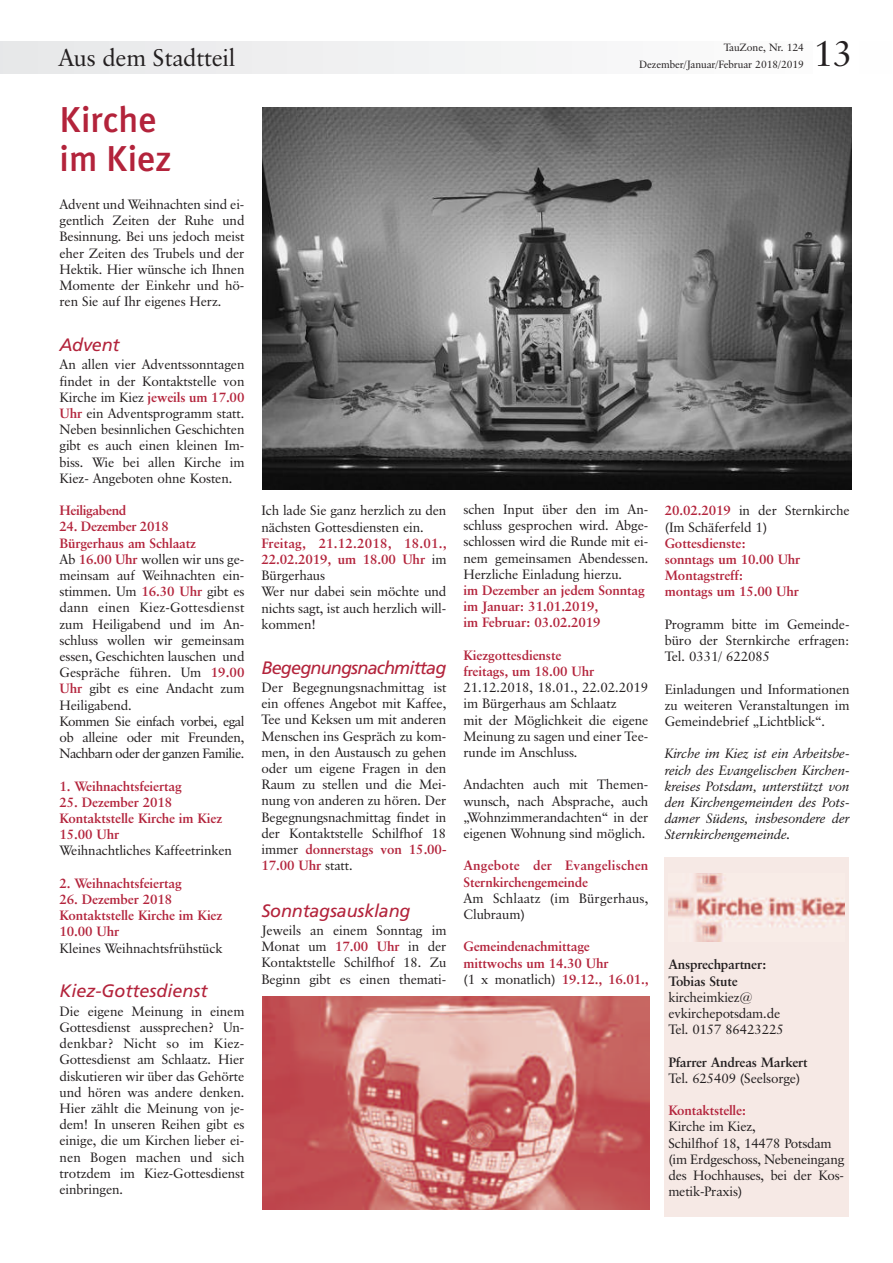
<style>
.page{position:relative;width:893px;height:1263px;background:#fff}
.page>*{position:absolute;margin:0;border:0;box-sizing:border-box;transform-origin:0 0}
.t1{font:500 36px/39px "Meta Plus";color:#b3233b}
.t2{font:36px "Classical Garamond BT";color:#231f20}
.t3{font:24px "Classical Garamond BT";letter-spacing:-.01em;color:#231f20}
.t4{font:italic 18px "Frutiger";letter-spacing:-.01em;color:#b3233b}
.t5{font:italic 18px "Frutiger";letter-spacing:-.045em;color:#b3233b}
.t6{font:13.5px/16.2px "Classical Garamond BT";letter-spacing:-.01em;color:#231f20;text-align:justify}
.t7{font:700 13.5px/16.2px "Classical Garamond BT";letter-spacing:-.01em;color:#b3233b}
.t8{font:italic 13.5px/16.2px "Classical Garamond BT";letter-spacing:-.01em;color:#231f20;text-align:justify}
.t9{font:700 13.5px/16.2px "Classical Garamond BT";letter-spacing:-.015em;color:#231f20}
.t10{font:700 13.5px/16.2px "Classical Garamond BT";letter-spacing:.01em;color:#b3233b}
.t11{font:700 13.5px "Classical Garamond BT";letter-spacing:-.03em;color:#b3233b}
.t12{font:10.5px/17.2px "Classical Garamond BT";letter-spacing:-.01em;color:#231f20;text-align:right}
.s1{font-weight:700;color:#b3233b}
.s2{font-weight:400;color:#231f20}
</style>
<div class="page">
<div style="left:0;top:41px;width:893px;height:33px;background:#f1f2f3"></div>
<div style="left:813px;top:38px;width:46px;height:41px;background:#fff"></div>
<div style="left:664px;top:857px;width:185px;height:360px;background:#f6e9e5"></div>
<img style="left:668px;top:874px;width:176px;height:67px">
<img style="left:263px;top:107px;width:589px;height:382px">
<img style="left:262px;top:996px;width:387px;height:214px">
<h2 class="t3" style="left:59px;top:47px;width:178px">Aus dem Stadtteil</h2>
<h1 class="t2" style="left:813px;top:39px;width:41px">13</h1>
<p class="t12" style="left:639px;top:39px;width:166px">TauZone, Nr. 124<br>Dezember/Januar/Februar 2018/2019</p>
<h1 class="t1" style="left:60px;top:101px;width:114px">Kirche im Kiez</h1>
<p class="t6" style="left:60px;top:197px;width:186px">Advent und Weihnachten sind ei&shy;gentlich Zeiten der Ruhe und Besinnung. Bei uns jedoch meist eher Zeiten des Trubels und der Hektik. Hier wünsche ich Ihnen Momente der Einkehr und hö&shy;ren Sie auf Ihr eigenes Herz.</p>
<h3 class="t4" style="left:60px;top:337px;width:62px">Advent</h3>
<p class="t6" style="left:60px;top:358px;width:186px">An allen vier Adventssonntagen findet in der Kontaktstelle von Kirche im Kiez <span class="s1">jeweils um 17.00<br>Uhr</span> ein Adventsprogramm statt.<br>Neben besinnlichen Geschichten gibt es auch einen kleinen Im&shy;biss. Wie bei allen Kirche im Kiez- Angeboten ohne Kosten.</p>
<p class="t11" style="left:60px;top:505px;width:68px">Heiligabend</p>
<p class="t6" style="left:60px;top:520px;width:186px;text-align:left"><span class="s1">24. Dezember 2018<br>Bürgerhaus am Schlaatz<br></span>Ab <span class="s1">16.00 Uhr</span> wollen wir uns ge&shy;meinsam auf Weihnachten ein&shy;stimmen. Um <span class="s1">16.30 Uhr</span> gibt es dann einen Kiez-Gottesdienst zum Heiligabend und im An&shy;schluss wollen wir gemeinsam essen, Geschichten lauschen und<br>Gespräche führen. Um <span class="s1">19.00<br>Uhr</span> gibt es eine Andacht zum<br>Heiligabend.<br>Kommen Sie einfach vorbei, egal ob alleine oder mit Freunden,<br>Nachbarn oder der ganzen Familie.</p>
<p class="t7" style="left:60px;top:779px;width:124px">1. Weihnachtsfeiertag</p>
<p class="t7" style="left:60px;top:795px;width:164px">25. Dezember 2018<br>Kontaktstelle Kirche im Kiez<br>15.00 Uhr</p>
<p class="t6" style="left:60px;top:844px;width:174px">Weihnachtliches Kaffeetrinken</p>
<p class="t7" style="left:60px;top:876px;width:124px">2. Weihnachtsfeiertag</p>
<p class="t7" style="left:60px;top:892px;width:164px">26. Dezember 2018<br>Kontaktstelle Kirche im Kiez<br>10.00 Uhr</p>
<p class="t6" style="left:60px;top:941px;width:165px">Kleines Weihnachtsfrühstück</p>
<h3 class="t4" style="left:60px;top:984px;width:150px">Kiez-Gottesdienst</h3>
<p class="t6" style="left:60px;top:1004px;width:186px">Die eigene Meinung in einem Gottesdienst aussprechen? Un&shy;denkbar? Nicht so im Kiez-Gottesdienst am Schlaatz. Hier diskutieren wir über das Gehörte und hören was andere denken.<br>Hier zählt die Meinung von je&shy;dem! In unseren Reihen gibt es einige, die um Kirchen lieber ei&shy;nen Bogen machen und sich trotzdem im Kiez-Gottesdienst einbringen.</p>
<p class="t6" style="left:261px;top:504px;width:186px">Ich lade Sie ganz herzlich zu den nächsten Gottesdiensten ein.</p>
<p class="t6" style="left:261px;top:536px;width:186px;text-align:left"><span class="s1">Freitag, 21.12.2018, 18.01.,<br>22.02.2019, um 18.00 Uhr</span> im<br>Bürgerhaus<br>Wer nur dabei sein möchte und nichts sagt, ist auch herzlich will&shy;kommen!</p>
<h3 class="t5" style="left:261px;top:660px;width:186px">Begegnungsnachmittag</h3>
<p class="t6" style="left:261px;top:680px;width:186px">Der Begegnungsnachmittag ist ein offenes Angebot mit Kaffee, Tee und Keksen um mit anderen Menschen ins Gespräch zu kom&shy;men, in den Austausch zu gehen oder um eigene Fragen in den Raum zu stellen und die Mei&shy;nung von anderen zu hören. Der Begegnungsnachmittag findet in der Kontaktstelle Schilfhof 18 immer <span class="s1">donnerstags von 15.00- 17.00 Uhr</span> statt.</p>
<h3 class="t4" style="left:261px;top:903px;width:151px">Sonntagsausklang</h3>
<p class="t6" style="left:261px;top:923px;width:186px">Jeweils an einem Sonntag im Monat um <span class="s1">17.00 Uhr</span> in der Kontaktstelle Schilfhof 18. Zu Beginn gibt es einen themati-</p>
<p class="t6" style="left:463px;top:502px;width:186px">schen Input über den im An&shy;schluss gesprochen wird. Abge&shy;schlossen wird die Runde mit ei&shy;nem gemeinsamen Abendessen.<br>Herzliche Einladung hierzu.</p>
<p class="t7" style="left:463px;top:583px;width:183px">im Dezember an jedem Sonntag im Januar: 31.01.2019,<br>im Februar: 03.02.2019</p>
<p class="t7" style="left:463px;top:648px;width:132px">Kiezgottesdienste freitags, um 18.00 Uhr</p>
<p class="t6" style="left:463px;top:680px;width:186px;text-align:left">21.12.2018, 18.01., 22.02.2019 im Bürgerhaus am Schlaatz<br>mit der Möglichkeit die eigene<br>Meinung zu sagen und einer Tee&shy;runde im Anschluss.</p>
<p class="t6" style="left:463px;top:778px;width:186px">Andachten auch mit Themen&shy;wunsch, nach Absprache, auch „Wohnzimmerandachten“ in der eigenen Wohnung sind möglich.</p>
<p class="t10" style="left:463px;top:859px;width:186px">Angebote der Evangelischen<br>Sternkirchengemeinde</p>
<p class="t6" style="left:463px;top:891px;width:186px">Am Schlaatz (im Bürgerhaus,<br>Clubraum)</p>
<p class="t7" style="left:463px;top:940px;width:186px">Gemeindenachmittage mittwochs um 14.30 Uhr<br><span class="s2">(1 x monatlich)</span> 19.12., 16.01.,</p>
<p class="t6" style="left:665px;top:504px;width:186px"><span class="s1">20.02.2019</span> in der Sternkirche (Im Schäferfeld 1)</p>
<p class="t7" style="left:665px;top:536px;width:137px">Gottesdienste:<br>sonntags um 10.00 Uhr<br>Montagstreff:<br>montags um 15.00 Uhr</p>
<p class="t6" style="left:665px;top:617px;width:186px">Programm bitte im Gemeinde&shy;büro der Sternkirche erfragen:<br>Tel. 0331/ 622085</p>
<p class="t6" style="left:665px;top:682px;width:186px">Einladungen und Informationen zu weiteren Veranstaltungen im Gemeindebrief „Lichtblick“.</p>
<p class="t8" style="left:665px;top:747px;width:186px">Kirche im Kiez ist ein Arbeitsbe&shy;reich des Evangelischen Kirchen&shy;kreises Potsdam, unterstützt von den Kirchengemeinden des Pots&shy;damer Südens, insbesondere der Sternkirchengemeinde.</p>
<p class="t9" style="left:668px;top:958px;width:100px">Ansprechpartner:<br>Tobias Stute</p>
<p class="t6" style="left:668px;top:990px;width:117px;text-align:left">kircheimkiez@ evkirchepotsdam.de<br>Tel. 0157 86423225</p>
<p class="t9" style="left:668px;top:1055px;width:141px">Pfarrer Andreas Markert</p>
<p class="t6" style="left:668px;top:1071px;width:133px">Tel. 625409 (Seelsorge)</p>
<p class="t7" style="left:668px;top:1103px;width:80px">Kontaktstelle:</p>
<p class="t6" style="left:668px;top:1120px;width:177px;text-align:left">Kirche im Kiez,<br>Schilfhof 18, 14478 Potsdam (im Erdgeschoss, Nebeneingang des Hochhauses, bei der Kos&shy;metik-Praxis)</p>
</div>
